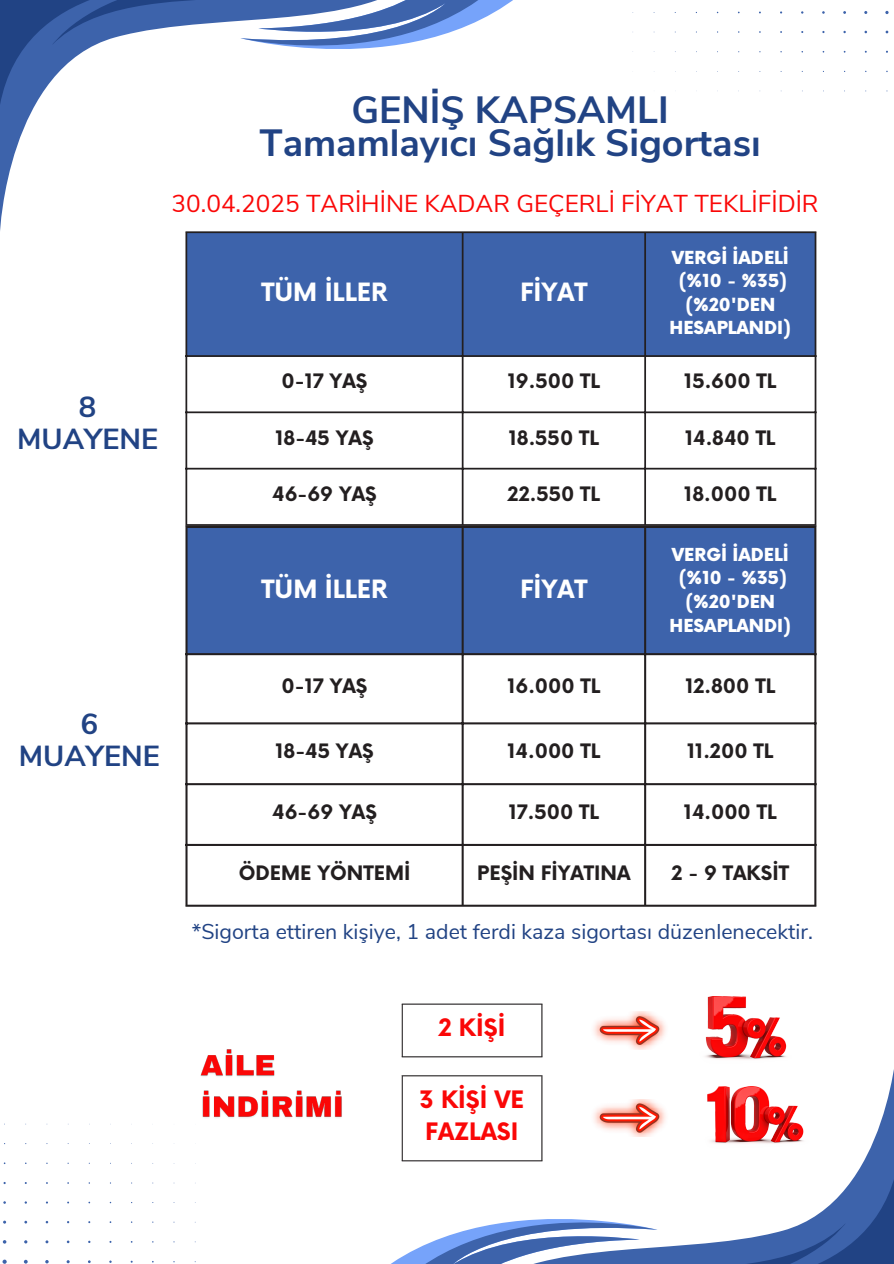
<style>
.page{position:relative;width:894px;height:1264px;background:#fff}
.page>*{position:absolute;margin:0;border:0;box-sizing:border-box;transform-origin:0 0}
.t1{font:700 37.95px/32.7px "Nunito Sans";color:#214384;text-align:center}
.t2{font:700 28.95px/32.7px "Nunito Sans";color:#214384;text-align:center}
.t3{font:700 24.6px "Now";color:#fff}
.t4{font:24.45px "Nunito Sans";color:#fa0707}
.t5{font:700 23.4px/32.2px "Now";color:#fa0707}
.t6{font:21.3px "Nunito Sans";color:#214384}
.t7{font:700 19.35px "Now";color:#231f20}
.t8{font:900 17.55px/23.7px "Now";color:#fff;text-align:center}
.t9{font:900 17.4px/23.7px "Now";color:#fff;text-align:center}
</style>
<div class="page">
<div style="left:187px;top:233px;width:627px;height:122px;background:#3d63ab"></div>
<hr style="left:185px;top:233px;width:2px;height:291px;background:#231f20">
<hr style="left:461px;top:233px;width:2px;height:291px;background:#231f20">
<hr style="left:644px;top:233px;width:1px;height:291px;background:#231f20">
<hr style="left:814px;top:233px;width:2px;height:291px;background:#231f20">
<hr style="left:185px;top:231px;width:631px;height:2px;background:#231f20">
<hr style="left:185px;top:355px;width:631px;height:2px;background:#231f20">
<hr style="left:185px;top:411px;width:631px;height:2px;background:#231f20">
<hr style="left:185px;top:468px;width:631px;height:1px;background:#231f20">
<hr style="left:185px;top:524px;width:631px;height:2px;background:#231f20">
<div style="left:187px;top:528px;width:627px;height:125px;background:#3d63ab"></div>
<hr style="left:185px;top:528px;width:2px;height:376px;background:#231f20">
<hr style="left:461px;top:528px;width:2px;height:376px;background:#231f20">
<hr style="left:644px;top:528px;width:2px;height:376px;background:#231f20">
<hr style="left:814px;top:528px;width:2px;height:376px;background:#231f20">
<hr style="left:185px;top:526px;width:631px;height:2px;background:#231f20">
<hr style="left:185px;top:653px;width:631px;height:2px;background:#231f20">
<hr style="left:185px;top:722px;width:631px;height:2px;background:#231f20">
<hr style="left:185px;top:783px;width:631px;height:2px;background:#231f20">
<hr style="left:185px;top:844px;width:631px;height:2px;background:#231f20">
<hr style="left:185px;top:904px;width:631px;height:2px;background:#231f20">
<svg style="left:632px;top:10px;width:257px;height:82px"></svg>
<svg style="left:440px;top:0;width:73px;height:36px"></svg>
<svg style="left:0;top:105px;width:440px;height:127px"></svg>
<svg style="left:0;top:0;width:440px;height:105px"></svg>
<hr style="left:401px;top:1004px;width:1px;height:52px;background:#231f20">
<hr style="left:541px;top:1004px;width:1px;height:52px;background:#231f20">
<hr style="left:401px;top:1003px;width:141px;height:1px;background:#231f20">
<hr style="left:401px;top:1056px;width:141px;height:1px;background:#231f20">
<hr style="left:401px;top:1076px;width:1px;height:84px;background:#231f20">
<hr style="left:401px;top:1075px;width:141px;height:1px;background:#231f20">
<hr style="left:401px;top:1160px;width:141px;height:1px;background:#231f20">
<img style="left:593px;top:1011px;width:73px;height:25px">
<img style="left:707px;top:996px;width:73px;height:40px">
<img style="left:200px;top:1049px;width:142px;height:69px">
<svg style="left:457px;top:1036px;width:436px;height:126px"></svg>
<svg style="left:392px;top:1162px;width:501px;height:101px"></svg>
<svg style="left:2px;top:1123px;width:194px;height:140px"></svg>
<p class="t2" style="left:17px;top:391px;width:142px">8<br>MUAYENE</p>
<p class="t1" style="left:259px;top:94px;width:502px">GENİŞ KAPSAMLI<br>Tamamlayıcı Sağlık Sigortası</p>
<p class="t4" style="left:171px;top:188px;width:648px">30.04.2025 TARİHİNE KADAR GEÇERLİ FİYAT TEKLİFİDİR</p>
<p class="t3" style="left:261px;top:278px;width:127px">TÜM İLLER</p>
<p class="t3" style="left:520px;top:278px;width:69px">FİYAT</p>
<p class="t8" style="left:671px;top:246px;width:119px">VERGİ İADELİ</p>
<h1 class="t8" style="left:678px;top:270px;width:110px">(%10 - %35)</h1>
<h4 class="t8" style="left:669px;top:294px;width:123px">(%20'DEN<br>HESAPLANDI)</h4>
<p class="t7" style="left:281px;top:371px;width:87px">0-17 YAŞ</p>
<p class="t7" style="left:507px;top:371px;width:94px">19.500 TL</p>
<p class="t7" style="left:684px;top:371px;width:94px">15.600 TL</p>
<p class="t7" style="left:275px;top:427px;width:100px">18-45 YAŞ</p>
<p class="t7" style="left:508px;top:427px;width:92px">18.550 TL</p>
<p class="t7" style="left:685px;top:427px;width:92px">14.840 TL</p>
<p class="t7" style="left:272px;top:483px;width:106px">46-69 YAŞ</p>
<p class="t7" style="left:507px;top:483px;width:94px">22.550 TL</p>
<p class="t7" style="left:684px;top:483px;width:93px">18.000 TL</p>
<p class="t3" style="left:261px;top:575px;width:127px">TÜM İLLER</p>
<p class="t3" style="left:520px;top:575px;width:69px">FİYAT</p>
<p class="t9" style="left:671px;top:543px;width:118px">VERGİ İADELİ</p>
<p class="t9" style="left:678px;top:567px;width:110px">(%10 - %35)</p>
<p class="t9" style="left:669px;top:591px;width:123px">(%20'DEN<br>HESAPLANDI)</p>
<p class="t2" style="left:19px;top:707px;width:142px">6<br>MUAYENE</p>
<h2 class="t7" style="left:281px;top:676px;width:87px">0-17 YAŞ</h2>
<h2 class="t7" style="left:507px;top:676px;width:95px">16.000 TL</h2>
<p class="t7" style="left:685px;top:676px;width:91px">12.800 TL</p>
<p class="t7" style="left:275px;top:740px;width:100px">18-45 YAŞ</p>
<p class="t7" style="left:507px;top:740px;width:94px">14.000 TL</p>
<p class="t7" style="left:687px;top:740px;width:88px">11.200 TL</p>
<p class="t7" style="left:272px;top:801px;width:106px">46-69 YAŞ</p>
<p class="t7" style="left:508px;top:801px;width:92px">17.500 TL</p>
<p class="t7" style="left:683px;top:801px;width:94px">14.000 TL</p>
<p class="t7" style="left:239px;top:862px;width:173px">ÖDEME YÖNTEMİ</p>
<p class="t7" style="left:477px;top:862px;width:155px">PEŞİN FİYATINA</p>
<p class="t7" style="left:671px;top:862px;width:119px">2 - 9 TAKSİT</p>
<p class="t6" style="left:192px;top:917px;width:622px">*Sigorta ettiren kişiye, 1 adet ferdi kaza sigortası düzenlenecektir.</p>
<p class="t5" style="left:438px;top:1012px;width:68px">2 KİŞİ</p>
<p class="t5" style="left:419px;top:1084px;width:106px">3 KİŞİ VE<br>FAZLASI</p>
</div>
